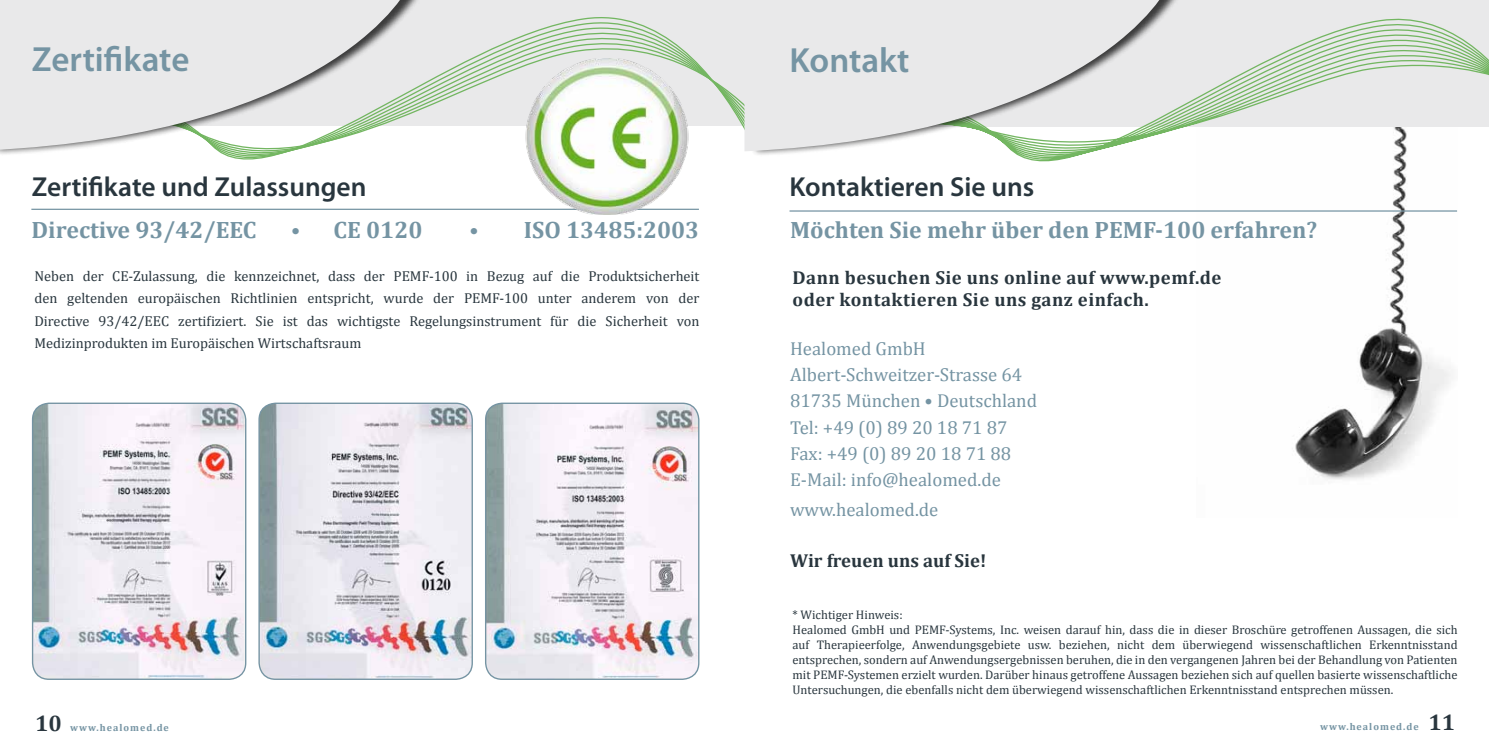
<style>
.page{position:relative;width:1489px;height:745px;background:#fff}
.page>*{position:absolute;margin:0;border:0;box-sizing:border-box;transform-origin:0 0}
.t1{font:600 35px "Myriad Pro";color:#7594a3}
.t2{font:600 27.5px "Myriad Pro";color:#29363e}
.t3{font:700 23.75px "Cambria";color:#7594a3}
.t4{font:700 22.5px "Cambria";color:#29363e}
.t5{font:18.75px/26.2px "Cambria";color:#7594a3}
.t6{font:700 18.75px/22.5px "Cambria";letter-spacing:.025em;color:#29363e}
.t7{font:700 18.75px "Cambria";color:#29363e}
.t8{font:14.38px/22.5px "Cambria";color:#29363e;text-align:justify}
.t9{font:12.5px/15px "Cambria";color:#29363e}
.t10{font:700 10px "Cambria";letter-spacing:.1em;color:#7594a3}
.s1{font-family:"Myriad Pro";font-weight:400;font-size:30px}
</style>
<div class="page">
<img style="left:1295px;top:215px;width:156px;height:265px">
<svg style="left:789px;top:1px;width:699px;height:214px"></svg>
<div style="left:0;top:0;width:744px;height:125px;background:#e9e9ea"></div>
<svg style="left:227px;top:24px;width:517px;height:136px"></svg>
<div style="left:0;top:0;width:427px;height:156px;background:#000;opacity:.75"></div>
<svg style="left:0;top:0;width:409px;height:150px"></svg>
<hr style="left:789px;top:210px;width:667px;height:1px;background:#7594a3">
<img style="left:33px;top:403px;width:213px;height:275px">
<div style="left:32px;top:402px;width:214px;height:277px;border:1px solid #7594a3;border-radius:16px"></div>
<img style="left:485px;top:403px;width:213px;height:275px">
<div style="left:485px;top:402px;width:214px;height:277px;border:1px solid #7594a3;border-radius:16px"></div>
<img style="left:259px;top:404px;width:213px;height:274px">
<div style="left:258px;top:402px;width:215px;height:277px;border:1px solid #7594a3;border-radius:16px"></div>
<div style="left:749px;top:0;width:437px;height:157px;background:#000;opacity:.75"></div>
<svg style="left:744px;top:0;width:423px;height:151px;background:#e3e5e3"></svg>
<hr style="left:31px;top:208px;width:668px;height:2px;background:#7594a3">
<img style="left:523px;top:58px;width:168px;height:156px">
<h1 class="t1" style="left:32px;top:37px;width:159px">Zertifikate</h1>
<h1 class="t1" style="left:789px;top:38px;width:121px">Kontakt</h1>
<h2 class="t2" style="left:32px;top:169px;width:336px">Zertifikate und Zulassungen</h2>
<h2 class="t2" style="left:789px;top:169px;width:246px">Kontaktieren Sie uns</h2>
<h3 class="t3" style="left:32px;top:213px;width:392px">Directive 93/42/EEC <span class="s1">•</span> CE 0120</h3>
<h3 class="t3" style="left:469px;top:213px;width:231px"><span class="s1">•</span> ISO 13485:2003</h3>
<p class="t8" style="left:34px;top:264px;width:666px">Neben der CE-Zulassung, die kennzeichnet, dass der PEMF-100 in Bezug auf die Produktsicherheit den geltenden europäischen Richtlinien entspricht, wurde der PEMF-100 unter anderem von der Directive 93/42/EEC zertifiziert. Sie ist das wichtigste Regelungsinstrument für die Sicherheit von Medizinprodukten im Europäischen Wirtschaftsraum</p>
<h3 class="t4" style="left:35px;top:706px;width:28px">10</h3>
<p class="t10" style="left:70px;top:719px;width:100px">www.healomed.de</p>
<h3 class="t3" style="left:790px;top:213px;width:528px">Möchten Sie mehr über den PEMF-100 erfahren?</h3>
<h3 class="t6" style="left:792px;top:265px;width:430px">Dann besuchen Sie uns online auf www.pemf.de oder kontaktieren Sie uns ganz einfach.</h3>
<h3 class="t5" style="left:790px;top:335px;width:248px">Healomed GmbH<br>Albert-Schweitzer-Strasse 64<br>81735 München • Deutschland<br>Tel: +49 (0) 89 20 18 71 87<br>Fax: +49 (0) 89 20 18 71 88<br>E-Mail: info@healomed.de</h3>
<h3 class="t5" style="left:790px;top:496px;width:150px">www.healomed.de</h3>
<h3 class="t7" style="left:790px;top:547px;width:198px">Wir freuen uns auf Sie!</h3>
<p class="t9" style="left:792px;top:606px;width:666px">* Wichtiger Hinweis:<br>Healomed GmbH und PEMF-Systems, Inc. weisen darauf hin, dass die in dieser Broschüre getroffenen Aussagen, die sich auf Therapieerfolge, Anwendungsgebiete usw. beziehen, nicht dem überwiegend wissenschaftlichen Erkenntnisstand entsprechen, sondern auf Anwendungsergebnissen beruhen, die in den vergangenen Jahren bei der Behandlung von Patienten mit PEMF-Systemen erzielt wurden. Darüber hinaus getroffene Aussagen beziehen sich auf quellen basierte wissenschaftliche Untersuchungen, die ebenfalls nicht dem überwiegend wissenschaftlichen Erkenntnisstand entsprechen müssen.</p>
<p class="t10" style="left:1320px;top:719px;width:100px">www.healomed.de</p>
<h3 class="t4" style="left:1428px;top:706px;width:28px">11</h3>
</div>
